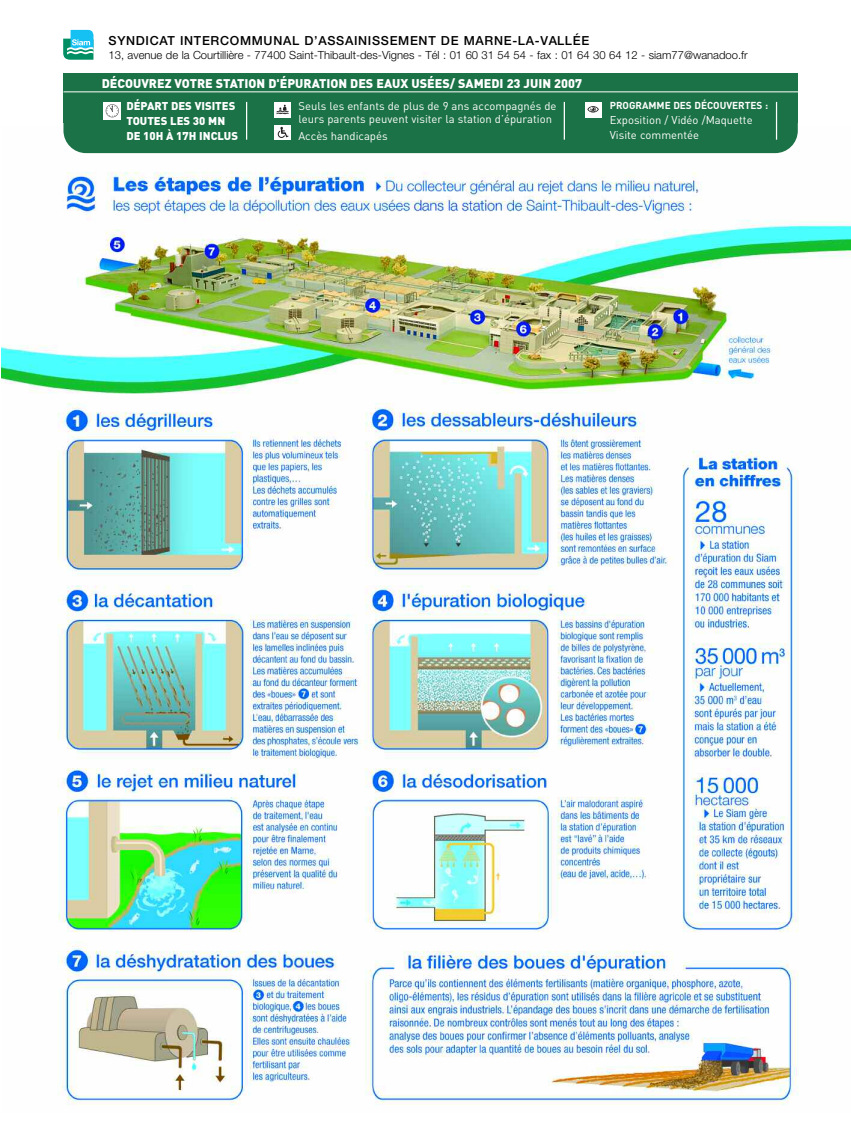
<style>
.page{position:relative;width:851px;height:1134px;background:#fff}
.page>*{position:absolute;margin:0;border:0;box-sizing:border-box;transform-origin:0 0}
.t1{font:900 12.5px "DIN";color:#fff}
.t2{font:500 12.5px "Helvetica Neue";letter-spacing:.055em;color:#000}
.t3{font:11.25px/15px "DIN";color:#fff}
.t4{font:300 11.25px "Helvetica Neue";color:#000}
.t5{font:900 11.25px/15px "DIN";color:#fff}
.t6{font:700 10px "DIN";color:#fff}
</style>
<div class="page">
<img style="left:1px;top:125px;width:849px;height:980px">
<div style="left:63px;top:74px;width:734px;height:79px;background:#1b7246;border-radius:22px"></div>
<div style="left:63px;top:73px;width:734px;height:49px;background:#1b7246"></div>
<hr style="left:63px;top:92px;width:757px;height:1px;background:#fff">
<hr style="left:246px;top:102px;width:1px;height:38px;background:#fff">
<hr style="left:563px;top:102px;width:2px;height:38px;background:#fff">
<hr style="left:775px;top:102px;width:2px;height:38px;background:#fff">
<div style="left:274px;top:125px;width:17px;height:15px;background:#fff"></div>
<svg style="left:278px;top:127px;width:10px;height:11px"></svg>
<div style="left:585px;top:102px;width:16px;height:15px;background:#fff"></div>
<svg style="left:587px;top:106px;width:11px;height:6px"></svg>
<div style="left:274px;top:102px;width:16px;height:15px;background:#fff"></div>
<svg style="left:276px;top:105px;width:12px;height:9px"></svg>
<div style="left:103px;top:102px;width:18px;height:17px;background:#fff"></div>
<svg style="left:106px;top:104px;width:13px;height:13px"></svg>
<svg style="left:63px;top:30px;width:30px;height:30px"></svg>
<p class="t2" style="left:108px;top:36px;width:482px">SYNDICAT INTERCOMMUNAL D’ASSAINISSEMENT DE MARNE-LA-VALLÉE</p>
<p class="t4" style="left:108px;top:51px;width:640px">13, avenue de la Courtillière - 77400 Saint-Thibault-des-Vignes - Tél : 01 60 31 54 54 - fax : 01 64 30 64 12 - siam77@wanadoo.fr</p>
<p class="t1" style="left:102px;top:76px;width:481px">DÉCOUVREZ VOTRE STATION D'ÉPURATION DES EAUX USÉES/ SAMEDI 23 JUIN 2007</p>
<p class="t3" style="left:298px;top:101px;width:259px;line-height:12.5px">Seuls les enfants de plus de 9 ans accompagnés de leurs parents peuvent visiter la station d’épuration</p>
<p class="t3" style="left:298px;top:130px;width:91px">Accès handicapés</p>
<p class="t5" style="left:126px;top:99px;width:113px">DÉPART DES VISITES<br>TOUTES LES 30 MN<br>DE 10H À 17H INCLUS</p>
<p class="t6" style="left:609px;top:100px;width:160px">PROGRAMME DES DÉCOUVERTES :</p>
<p class="t3" style="left:609px;top:114px;width:144px">Exposition / Vidéo /Maquette<br>Visite commentée</p>
</div>
